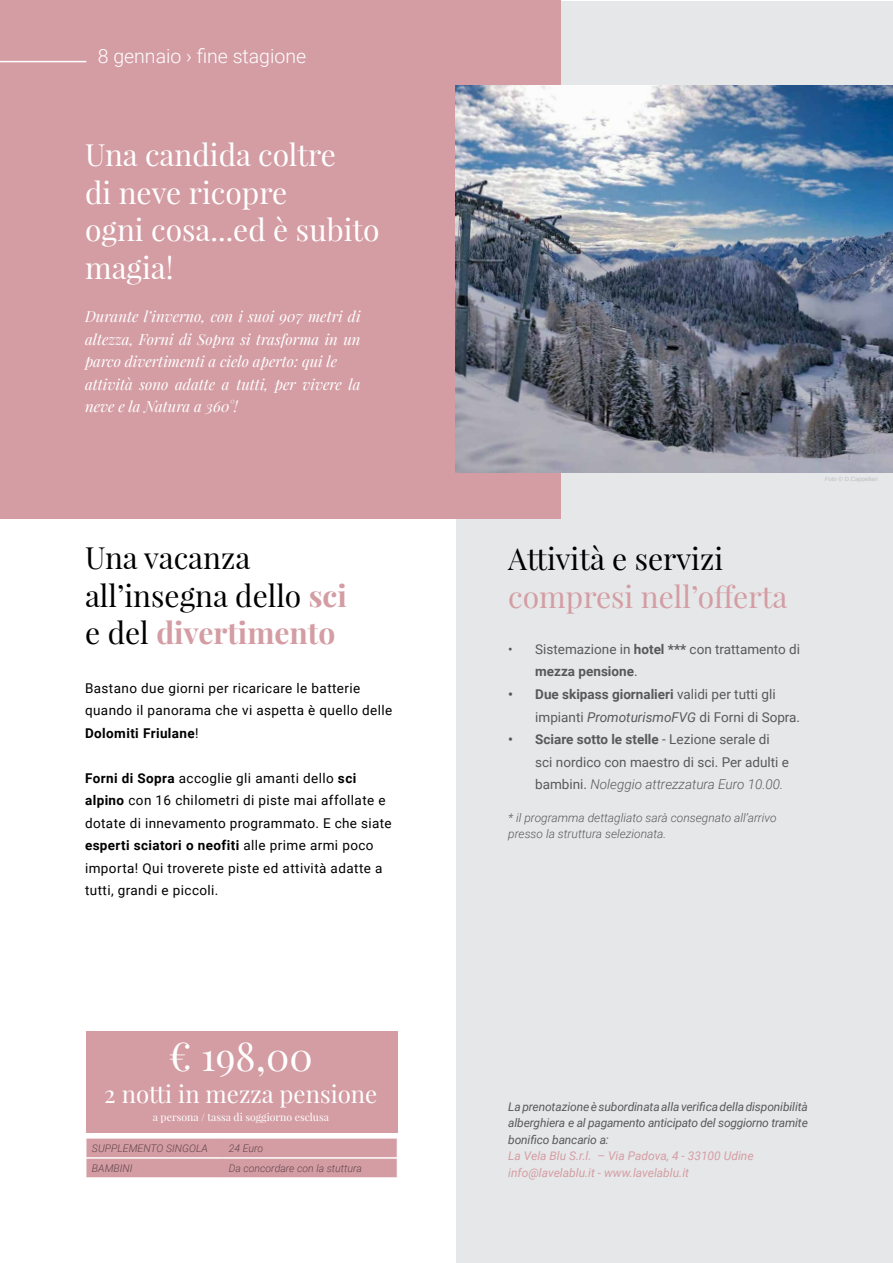
<style>
.page{position:relative;width:893px;height:1263px;background:#fff}
.page>*{position:absolute;margin:0;border:0;box-sizing:border-box;transform-origin:0 0}
.t1{font:39px "Playfair Display";color:#fff}
.t2{font:30px/37.5px "Playfair Display";color:#000}
.t3{font:30px/37.5px "Playfair Display";color:#fff}
.t4{font:30px "Playfair Display";color:#d49da4}
.t5{font:24px "Playfair Display";color:#fff}
.t6{font:300 19.5px "Roboto";color:#fff}
.t7{font:italic 15px/22.5px "Playfair Display";color:#fff}
.t8{font:13.5px/22.5px "Roboto";letter-spacing:.03em;color:#000}
.t9{font:13.5px/22.5px "Roboto";color:#58595b}
.t10{font:italic 12px/16.5px "Roboto";letter-spacing:-.02em;color:#58595b;text-align:justify}
.t11{font:italic 300 12px/16.5px "Roboto";color:#58595b}
.t12{font:italic 12px/16.5px "Roboto";color:#d49da4}
.t13{font:italic 300 10.5px "Roboto";color:#61454a}
.t14{font:10.5px "Playfair Display";color:#fff}
.t15{font:6px "Liberation Sans";color:#bcbec0}
.s1{font-weight:700;color:#d49da4}
.s2{font-weight:700}
.s3{font-style:italic}
.s4{font-weight:300;font-style:italic}
</style>
<div class="page">
<div style="left:456px;top:1px;width:436px;height:1261px;background:#e6e7e8"></div>
<div style="left:0;top:0;width:561px;height:519px;background:#d49da4"></div>
<img style="left:455px;top:85px;width:438px;height:387px">
<hr style="left:0;top:61px;width:86px;height:1px;background:#fff">
<div style="left:86px;top:1032px;width:311px;height:101px;background:#d49da4"></div>
<div style="left:86px;top:1138px;width:311px;height:39px;background:#d49da4"></div>
<hr style="left:86px;top:1157px;width:137px;height:2px;background:#fff">
<hr style="left:223px;top:1157px;width:174px;height:2px;background:#fff">
<h3 class="t6" style="left:98px;top:42px;width:210px">8 gennaio › fine stagione</h3>
<h2 class="t3" style="left:85px;top:136px;width:296px">Una candida coltre<br>di neve ricopre<br>ogni cosa...ed è subito magia!</h2>
<p class="t7" style="left:85px;top:305px;width:277px">Durante l’inverno, con i suoi 907 metri di altezza, Forni di Sopra si trasforma in un parco divertimenti a cielo aperto: qui le attività sono adatte a tutti, per vivere la neve e la Natura a 360°!</p>
<h2 class="t2" style="left:85px;top:539px;width:263px">Una vacanza all’insegna dello <span class="s1">sci </span>e del <span class="s1">divertimento</span></h2>
<h2 class="t2" style="left:508px;top:540px;width:216px">Attività e servizi</h2>
<h2 class="t4" style="left:508px;top:578px;width:281px">compresi nell’offerta</h2>
<p class="t9" style="left:535px;top:637px;width:266px;text-indent:-27px">• Sistemazione in <span class="s2">hotel ***</span> con trattamento di <span class="s2">mezza pensione</span>.</p>
<p class="t9" style="left:535px;top:682px;width:266px;text-indent:-27px"><span class="s2">• Due skipass giornalieri</span> validi per tutti gli impianti <span class="s3">PromoturismoFVG</span> di Forni di Sopra.</p>
<p class="t9" style="left:535px;top:727px;width:255px;text-indent:-27px"><span class="s2">• Sciare sotto le stelle</span> - Lezione serale di sci nordico con maestro di sci. Per adulti e bambini. <span class="s4">Noleggio attrezzatura Euro 10.00.</span></p>
<p class="t11" style="left:508px;top:809px;width:270px">* il programma dettagliato sarà consegnato all’arrivo presso la struttura selezionata.</p>
<p class="t8" style="left:85px;top:676px;width:309px">Bastano due giorni per ricaricare le batterie quando il panorama che vi aspetta è quello delle<br><span class="s2">Dolomiti Friulane</span>!</p>
<p class="t8" style="left:85px;top:766px;width:308px"><span class="s2">Forni di Sopra</span> accoglie gli amanti dello <span class="s2">sci alpino</span> con 16 chilometri di piste mai affollate e dotate di innevamento programmato. E che siate <span class="s2">esperti sciatori o neofiti</span> alle prime armi poco importa! Qui troverete piste ed attività adatte a tutti, grandi e piccoli.</p>
<p class="t15" style="left:825px;top:475px;width:54px"><span class="s3">Foto</span> © D.Cappellari</p>
<h1 class="t1" style="left:169px;top:1032px;width:146px">€ 198,00</h1>
<h3 class="t5" style="left:104px;top:1079px;width:275px">2 notti in mezza pensione</h3>
<p class="t14" style="left:153px;top:1110px;width:177px">a persona / tassa di soggiorno esclusa</p>
<p class="t13" style="left:92px;top:1141px;width:118px">SUPPLEMENTO SINGOLA</p>
<p class="t13" style="left:229px;top:1141px;width:36px">24 Euro</p>
<p class="t13" style="left:92px;top:1161px;width:42px">BAMBINI</p>
<p class="t13" style="left:229px;top:1161px;width:135px">Da concordare con la stuttura</p>
<p class="t10" style="left:508px;top:1098px;width:301px">La prenotazione è subordinata alla verifica della disponibilità alberghiera e al pagamento anticipato del soggiorno tramite bonifico bancario a:</p>
<p class="t12" style="left:508px;top:1147px;width:247px">La Vela Blu S.r.l. – Via Padova, 4 - 33100 Udine info@lavelablu.it - www.lavelablu.it</p>
</div>
